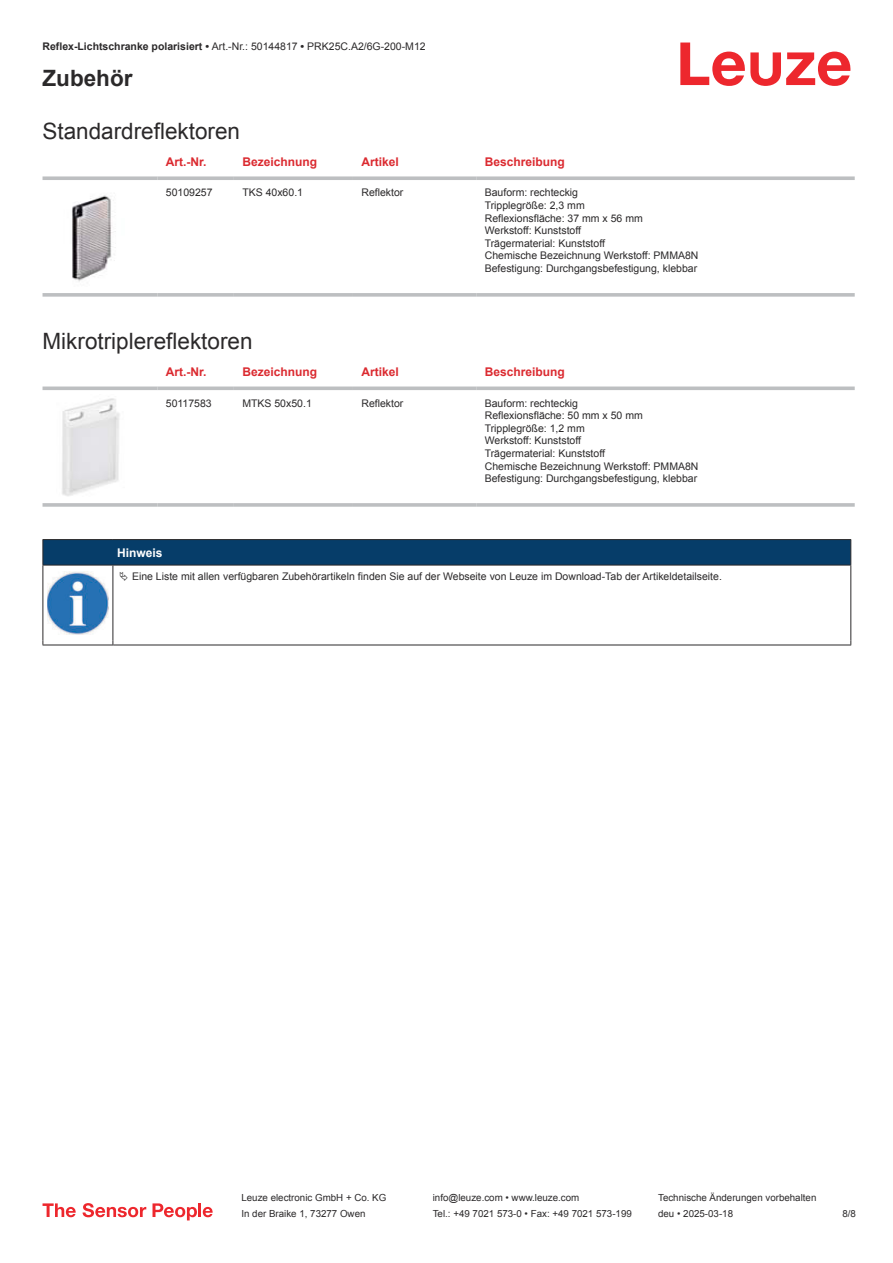
<style>
.page{position:relative;width:893px;height:1263px;background:#fff}
.page>*{position:absolute;margin:0;border:0;box-sizing:border-box;transform-origin:0 0}
.t1{font:22.5px "Arial";color:#2b292a}
.t2{font:700 22.5px "Arial";color:#2b292a}
.t3{font:700 12px "Arial";color:#db2a30}
.t4{font:700 12px "Arial";color:#fff}
.t5{font:10.5px/12.6px "Arial";color:#2b292a}
.t6{font:9.75px "Arial";color:#2b292a}
.s1{font-weight:700}
</style>
<div class="page">
<svg style="left:680px;top:43px;width:170px;height:43px"></svg>
<svg style="left:43px;top:176px;width:114px;height:4px"></svg>
<svg style="left:157px;top:176px;width:77px;height:4px"></svg>
<svg style="left:234px;top:176px;width:119px;height:4px"></svg>
<svg style="left:353px;top:176px;width:123px;height:4px"></svg>
<svg style="left:476px;top:176px;width:379px;height:4px;background:#c4c6c8"></svg>
<svg style="left:43px;top:293px;width:114px;height:4px"></svg>
<svg style="left:157px;top:293px;width:77px;height:4px"></svg>
<svg style="left:234px;top:293px;width:119px;height:4px"></svg>
<svg style="left:353px;top:293px;width:123px;height:4px"></svg>
<svg style="left:476px;top:293px;width:379px;height:4px;background:#c3c5c7"></svg>
<img style="left:72px;top:195px;width:44px;height:87px">
<svg style="left:43px;top:386px;width:114px;height:4px"></svg>
<svg style="left:157px;top:386px;width:77px;height:4px"></svg>
<svg style="left:234px;top:386px;width:119px;height:4px"></svg>
<svg style="left:353px;top:386px;width:123px;height:4px"></svg>
<svg style="left:476px;top:386px;width:379px;height:4px;background:#c5c7c9"></svg>
<svg style="left:43px;top:503px;width:114px;height:4px"></svg>
<hr style="left:157px;top:503px;width:77px;height:4px;background:#c6c7c9">
<svg style="left:234px;top:503px;width:119px;height:4px"></svg>
<svg style="left:353px;top:503px;width:123px;height:4px"></svg>
<hr style="left:476px;top:503px;width:379px;height:4px;background:#c6c7c9">
<img style="left:62px;top:398px;width:58px;height:98px">
<svg style="left:44px;top:566px;width:806px;height:79px"></svg>
<hr style="left:43px;top:539px;width:70px;height:1px;background:#2b292a">
<hr style="left:43px;top:565px;width:70px;height:1px;background:#2b292a">
<hr style="left:113px;top:539px;width:738px;height:1px;background:#2b292a">
<div style="left:43px;top:540px;width:808px;height:25px;background:#063d69"></div>
<hr style="left:113px;top:565px;width:738px;height:1px;background:#2b292a">
<hr style="left:43px;top:565px;width:1px;height:75px;background:#2b292a">
<hr style="left:113px;top:565px;width:1px;height:75px;background:#2b292a">
<hr style="left:850px;top:565px;width:1px;height:75px;background:#2b292a">
<hr style="left:43px;top:645px;width:70px;height:1px;background:#2b292a">
<hr style="left:113px;top:645px;width:738px;height:1px;background:#2b292a">
<img style="left:47px;top:571px;width:61px;height:63px">
<div style="left:115px;top:566px;width:734px;height:20px;background:#fff"></div>
<svg style="left:43px;top:1203px;width:33px;height:14px"></svg>
<svg style="left:83px;top:1203px;width:63px;height:14px"></svg>
<svg style="left:153px;top:1203px;width:44px;height:17px"></svg>
<hr style="left:198px;top:1203px;width:3px;height:14px;background:#ed272d">
<svg style="left:203px;top:1207px;width:10px;height:10px"></svg>
<p class="t5" style="left:43px;top:41px;width:385px"><span class="s1">Reflex-Lichtschranke polarisiert •</span> Art.-Nr.: 50144817 <span class="s1">•</span> PRK25C.A2/6G-200-M12</p>
<h1 class="t2" style="left:43px;top:70px;width:92px">Zubehör</h1>
<h1 class="t1" style="left:43px;top:123px;width:199px">Standardreflektoren</h1>
<p class="t3" style="left:166px;top:157px;width:42px">Art.-Nr.</p>
<p class="t3" style="left:242px;top:157px;width:76px">Bezeichnung</p>
<p class="t3" style="left:361px;top:157px;width:39px">Artikel</p>
<p class="t3" style="left:485px;top:157px;width:82px">Beschreibung</p>
<p class="t5" style="left:166px;top:187px;width:48px">50109257</p>
<p class="t5" style="left:242px;top:187px;width:62px">TKS 40x60.1</p>
<p class="t5" style="left:361px;top:187px;width:44px">Reflektor</p>
<p class="t5" style="left:485px;top:187px;width:215px">Bauform: rechteckig<br>Tripplegröße: 2,3 mm<br>Reflexionsfläche: 37 mm x 56 mm<br>Werkstoff: Kunststoff<br>Trägermaterial: Kunststoff<br>Chemische Bezeichnung Werkstoff: PMMA8N<br>Befestigung: Durchgangsbefestigung, klebbar</p>
<h1 class="t1" style="left:43px;top:333px;width:212px">Mikrotriplereflektoren</h1>
<p class="t3" style="left:166px;top:367px;width:42px">Art.-Nr.</p>
<p class="t3" style="left:242px;top:367px;width:76px">Bezeichnung</p>
<p class="t3" style="left:361px;top:367px;width:39px">Artikel</p>
<p class="t3" style="left:485px;top:367px;width:82px">Beschreibung</p>
<p class="t5" style="left:166px;top:397px;width:47px">50117583</p>
<p class="t5" style="left:242px;top:397px;width:71px">MTKS 50x50.1</p>
<p class="t5" style="left:361px;top:397px;width:44px">Reflektor</p>
<p class="t5" style="left:485px;top:397px;width:215px">Bauform: rechteckig<br>Reflexionsfläche: 50 mm x 50 mm<br>Tripplegröße: 1,2 mm<br>Werkstoff: Kunststoff<br>Trägermaterial: Kunststoff<br>Chemische Bezeichnung Werkstoff: PMMA8N<br>Befestigung: Durchgangsbefestigung, klebbar</p>
<p class="t4" style="left:117px;top:548px;width:47px">Hinweis</p>
<p class="t5" style="left:132px;top:571px;width:591px">Eine Liste mit allen verfügbaren Zubehörartikeln finden Sie auf der Webseite von Leuze im Download-Tab der Artikeldetailseite.</p>
<p class="t6" style="left:241px;top:1194px;width:146px">Leuze electronic GmbH + Co. KG</p>
<p class="t6" style="left:433px;top:1194px;width:148px">info@leuze.com • www.leuze.com</p>
<p class="t6" style="left:658px;top:1194px;width:160px">Technische Änderungen vorbehalten</p>
<p class="t6" style="left:241px;top:1210px;width:126px">In der Braike 1, 73277 Owen</p>
<p class="t6" style="left:433px;top:1210px;width:201px">Tel.: +49 7021 573-0 • Fax: +49 7021 573-199</p>
<p class="t6" style="left:658px;top:1210px;width:76px">deu • 2025-03-18</p>
<p class="t6" style="left:842px;top:1210px;width:15px">8 /8</p>
</div>
